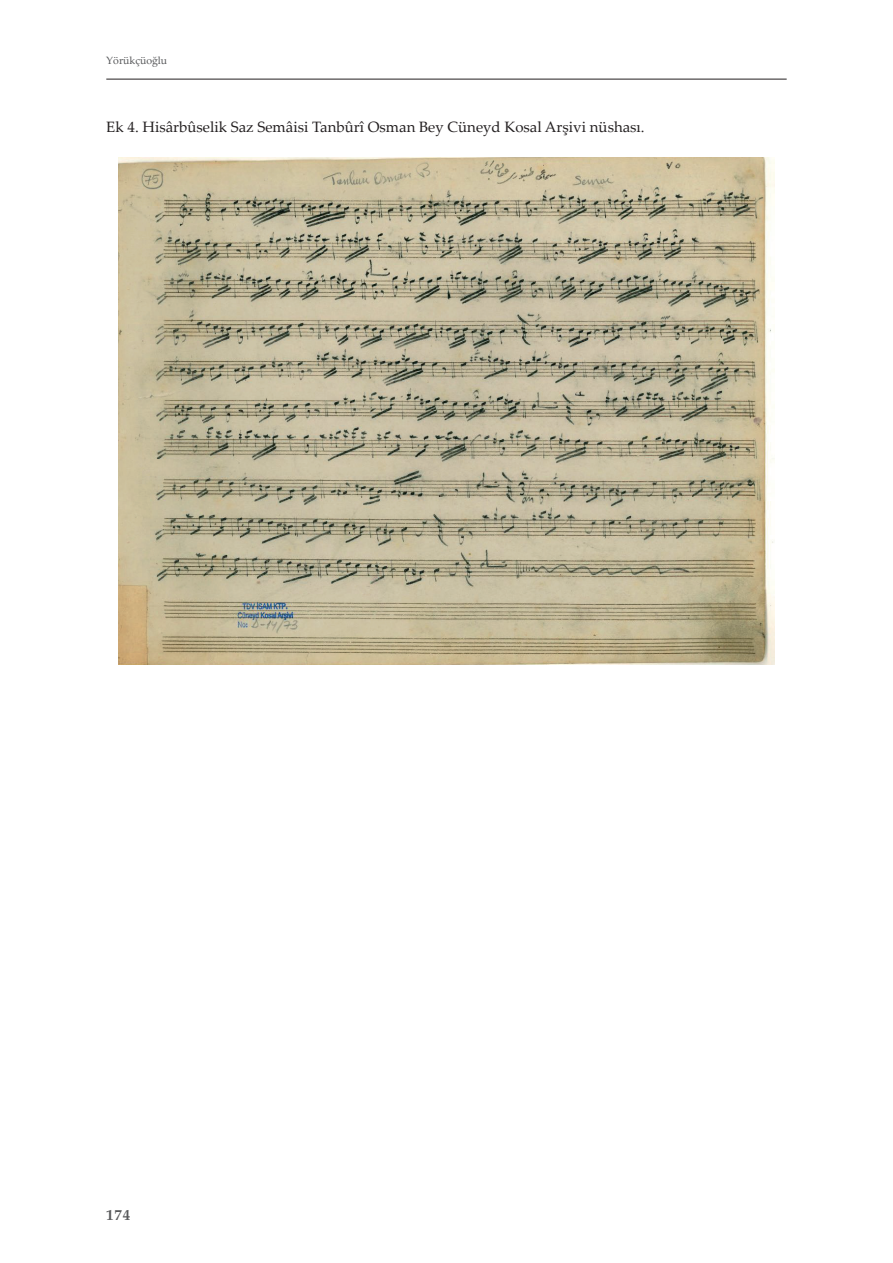
<style>
.page{position:relative;width:893px;height:1263px;background:#fff}
.page>*{position:absolute;margin:0;border:0;box-sizing:border-box;transform-origin:0 0}
.t1{font:15px "Palatino Linotype";color:#231f20}
.t2{font:700 15px "Palatino";color:#57585a}
.t3{font:10.5px "Palatino Linotype";color:#57585a}
</style>
<div class="page">
<hr style="left:106px;top:79px;width:681px;height:1px;background:#231f20">
<img style="left:118px;top:157px;width:657px;height:507px">
<p class="t3" style="left:106px;top:53px;width:63px">Yörükçüoğlu</p>
<p class="t1" style="left:106px;top:116px;width:540px">Ek 4. Hisârbûselik Saz Semâisi Tanbûrî Osman Bey Cüneyd Kosal Arşivi nüshası.</p>
<p class="t2" style="left:106px;top:1202px;width:25px">174</p>
</div>
